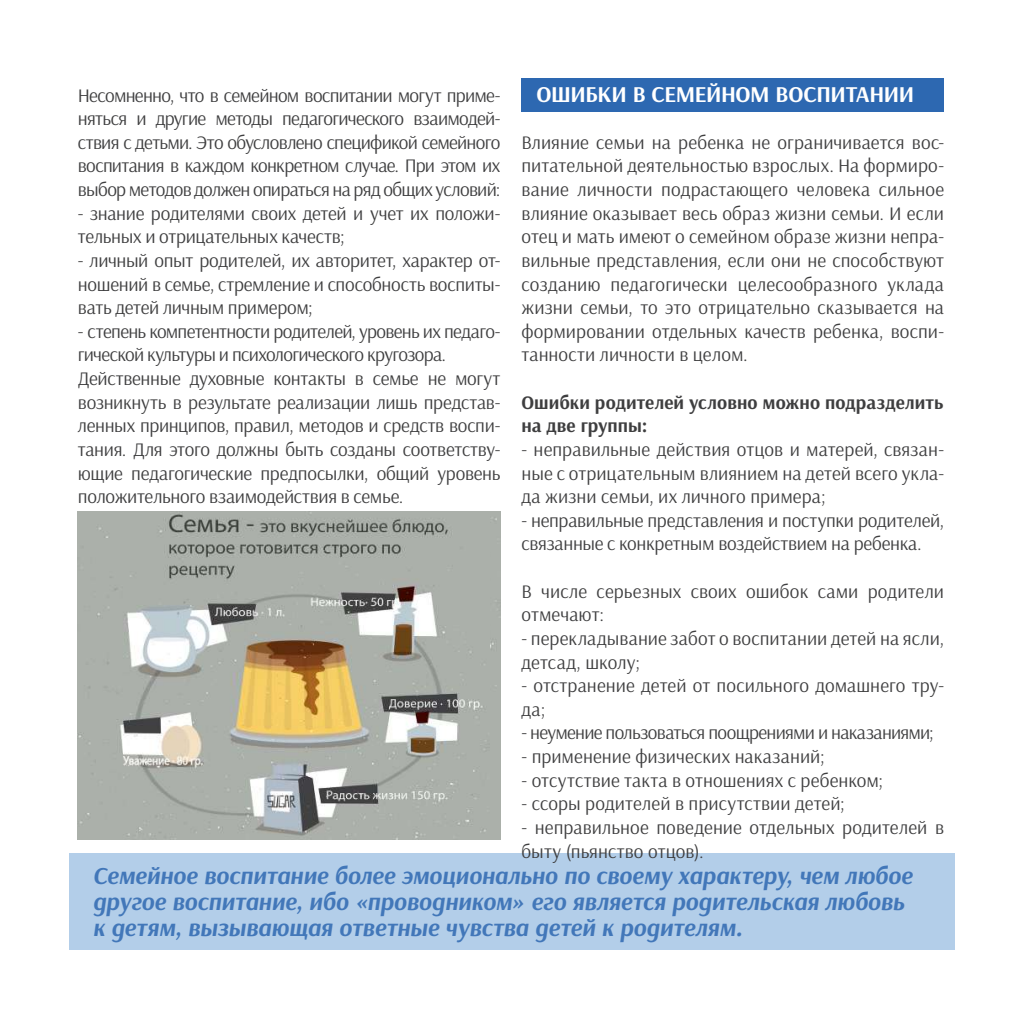
<style>
.page{position:relative;width:1022px;height:1022px;background:#fff}
.page>*{position:absolute;margin:0;border:0;box-sizing:border-box;transform-origin:0 0}
.t1{font:italic 700 24.5px/25.9px "Arsenal";color:#4277b9}
.t2{font:700 22.75px "Arsenal";letter-spacing:-.02em;color:#fff}
.t3{font:19.25px/23.6px "Arsenal";letter-spacing:-.01em;color:#3e3e3f}
.t4{font:700 19.25px/23.6px "Arsenal";letter-spacing:.005em;color:#3e3e3f}
.t5{font:19.25px "Arsenal";letter-spacing:-.035em;color:#3e3e3f}
</style>
<div class="page">
<div style="left:78px;top:511px;width:19px;height:329px;background:#abb0aa"></div>
<div style="left:490px;top:511px;width:10px;height:329px;background:#abb0aa"></div>
<div style="left:69px;top:853px;width:886px;height:97px;background:#b3cee9"></div>
<div style="left:521px;top:78px;width:423px;height:34px;background:#2d68b1"></div>
<img style="left:97px;top:511px;width:393px;height:329px">
<p class="t3" style="left:78px;top:83px;width:424px;text-align:justify">Несомненно, что в семейном воспитании могут приме&shy;няться и другие методы педагогического взаимодей&shy;ствия с детьми. Это обусловлено спецификой семейного воспитания в каждом конкретном случае. При этом их выбор методов должен опираться на ряд общих условий:</p>
<p class="t3" style="left:78px;top:201px;width:424px">- знание родителями своих детей и учет их положи&shy;тельных и отрицательных качеств;</p>
<p class="t3" style="left:78px;top:249px;width:424px;text-align:justify">- личный опыт родителей, их авторитет, характер от&shy;ношений в семье, стремление и способность воспиты&shy;вать детей личным примером;</p>
<p class="t3" style="left:78px;top:320px;width:424px">- степень компетентности родителей, уровень их педаго&shy;гической культуры и психологического кругозора.<br>Действенные духовные контакты в семье не могут возникнуть в результате реализации лишь представ&shy;ленных принципов, правил, методов и средств воспи&shy;тания. Для этого должны быть созданы соответству&shy;ющие педагогические предпосылки, общий уровень положительного взаимодействия в семье.</p>
<p class="t2" style="left:536px;top:80px;width:379px">ОШИБКИ В СЕМЕЙНОМ ВОСПИТАНИИ</p>
<p class="t3" style="left:521px;top:131px;width:424px;text-align:justify">Влияние семьи на ребенка не ограничивается вос&shy;питательной деятельностью взрослых. На формиро&shy;вание личности подрастающего человека сильное влияние оказывает весь образ жизни семьи. И если отец и мать имеют о семейном образе жизни непра&shy;вильные представления, если они не способствуют созданию педагогически целесообразного уклада жизни семьи, то это отрицательно сказывается на формировании отдельных качеств ребенка, воспи&shy;танности личности в целом.</p>
<p class="t4" style="left:521px;top:391px;width:424px">Ошибки родителей условно можно подразделить на две группы:</p>
<p class="t3" style="left:521px;top:438px;width:424px;text-align:justify">- неправильные действия отцов и матерей, связан&shy;ные с отрицательным влиянием на детей всего укла&shy;да жизни семьи, их личного примера;</p>
<p class="t3" style="left:521px;top:509px;width:424px">- неправильные представления и поступки родителей, связанные с конкретным воздействием на ребенка.</p>
<p class="t3" style="left:521px;top:579px;width:424px">В числе серьезных своих ошибок сами родители отмечают:</p>
<p class="t3" style="left:521px;top:627px;width:424px">- перекладывание забот о воспитании детей на ясли, детсад, школу;</p>
<p class="t3" style="left:521px;top:674px;width:424px">- отстранение детей от посильного домашнего тру&shy;да;</p>
<p class="t5" style="left:521px;top:721px;width:414px">- неумение пользоваться поощрениями и наказаниями;</p>
<p class="t3" style="left:521px;top:745px;width:305px">- применение физических наказаний;</p>
<p class="t3" style="left:521px;top:768px;width:363px">- отсутствие такта в отношениях с ребенком;</p>
<p class="t3" style="left:521px;top:792px;width:325px">- ссоры родителей в присутствии детей;</p>
<p class="t3" style="left:521px;top:816px;width:424px">- неправильное поведение отдельных родителей в быту (пьянство отцов).</p>
<p class="t1" style="left:93px;top:864px;width:821px">Семейное воспитание более эмоционально по своему характеру, чем любое другое воспитание, ибо «проводником» его является родительская любовь к детям, вызывающая ответные чувства детей к родителям.</p>
</div>
